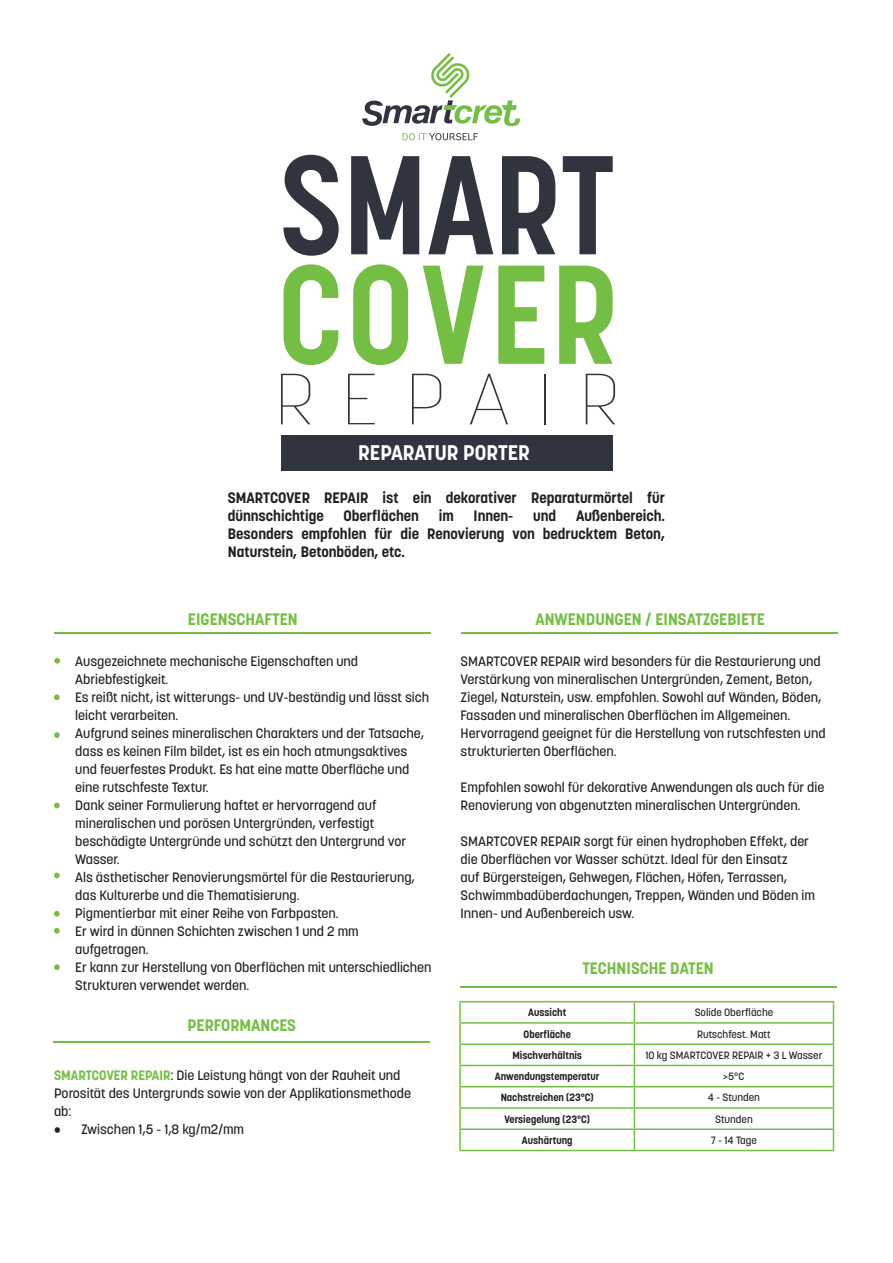
<style>
.page{position:relative;width:893px;height:1263px;background:#fff}
.page>*{position:absolute;margin:0;border:0;box-sizing:border-box;transform-origin:0 0}
.t1{font:700 21px "Korolev";color:#fff}
.t2{font:700 16.5px "Korolev";color:#74bf43}
.t3{font:700 15px/18px "Korolev";color:#231f20}
.t4{font:500 13.5px/18px "Korolev";color:#231f20}
.t5{font:700 10.5px "Korolev";color:#231f20}
.t6{font:500 10.5px "Korolev";color:#231f20}
.s1{font-weight:700;color:#74bf43}
</style>
<div class="page">
<svg style="left:283px;top:155px;width:56px;height:101px"></svg>
<svg style="left:351px;top:156px;width:68px;height:98px"></svg>
<svg style="left:428px;top:156px;width:65px;height:98px"></svg>
<svg style="left:502px;top:156px;width:53px;height:98px"></svg>
<svg style="left:563px;top:156px;width:50px;height:98px"></svg>
<svg style="left:284px;top:264px;width:54px;height:101px"></svg>
<svg style="left:353px;top:264px;width:55px;height:101px"></svg>
<svg style="left:423px;top:266px;width:61px;height:98px"></svg>
<svg style="left:498px;top:266px;width:46px;height:98px"></svg>
<svg style="left:559px;top:266px;width:54px;height:98px"></svg>
<svg style="left:281px;top:374px;width:29px;height:50px"></svg>
<svg style="left:348px;top:374px;width:27px;height:50px"></svg>
<svg style="left:412px;top:374px;width:29px;height:50px"></svg>
<svg style="left:470px;top:374px;width:38px;height:50px"></svg>
<hr style="left:544px;top:374px;width:2px;height:50px;background:#30343e">
<svg style="left:586px;top:374px;width:29px;height:50px"></svg>
<div style="left:281px;top:435px;width:331px;height:36px;background:#30343e"></div>
<svg style="left:402px;top:133px;width:76px;height:7px"></svg>
<svg style="left:362px;top:53px;width:158px;height:73px"></svg>
<hr style="left:55px;top:632px;width:376px;height:2px;background:#74bf43">
<svg style="left:54px;top:873px;width:6px;height:5px"></svg>
<svg style="left:54px;top:964px;width:6px;height:6px"></svg>
<hr style="left:461px;top:632px;width:376px;height:2px;background:#74bf43">
<svg style="left:54px;top:803px;width:6px;height:5px"></svg>
<svg style="left:54px;top:658px;width:6px;height:6px"></svg>
<svg style="left:54px;top:694px;width:6px;height:6px"></svg>
<svg style="left:54px;top:732px;width:6px;height:6px"></svg>
<svg style="left:54px;top:928px;width:6px;height:5px"></svg>
<svg style="left:54px;top:911px;width:6px;height:6px"></svg>
<hr style="left:53px;top:1041px;width:376px;height:2px;background:#74bf43">
<hr style="left:459px;top:1001px;width:175px;height:1px;background:#74bf43">
<hr style="left:459px;top:1002px;width:2px;height:20px;background:#74bf43">
<hr style="left:459px;top:1022px;width:175px;height:2px;background:#74bf43">
<svg style="left:459px;top:1024px;width:2px;height:19px"></svg>
<hr style="left:459px;top:1043px;width:175px;height:2px;background:#74bf43">
<hr style="left:459px;top:1045px;width:2px;height:20px;background:#74bf43">
<hr style="left:459px;top:1065px;width:175px;height:1px;background:#74bf43">
<hr style="left:459px;top:1066px;width:2px;height:20px;background:#74bf43">
<hr style="left:459px;top:1086px;width:175px;height:1px;background:#74bf43">
<hr style="left:459px;top:1087px;width:2px;height:20px;background:#74bf43">
<hr style="left:459px;top:1107px;width:175px;height:2px;background:#74bf43">
<svg style="left:459px;top:1109px;width:2px;height:19px"></svg>
<hr style="left:459px;top:1128px;width:175px;height:2px;background:#74bf43">
<hr style="left:459px;top:1130px;width:2px;height:20px;background:#74bf43">
<hr style="left:459px;top:1150px;width:175px;height:1px;background:#74bf43">
<hr style="left:634px;top:1001px;width:200px;height:1px;background:#74bf43">
<hr style="left:634px;top:1022px;width:200px;height:2px;background:#74bf43">
<hr style="left:634px;top:1043px;width:200px;height:2px;background:#74bf43">
<hr style="left:634px;top:1065px;width:200px;height:1px;background:#74bf43">
<hr style="left:634px;top:1086px;width:200px;height:1px;background:#74bf43">
<hr style="left:634px;top:1107px;width:200px;height:2px;background:#74bf43">
<hr style="left:634px;top:1128px;width:200px;height:2px;background:#74bf43">
<svg style="left:634px;top:1002px;width:1px;height:148px"></svg>
<svg style="left:833px;top:1002px;width:1px;height:148px"></svg>
<hr style="left:634px;top:1150px;width:200px;height:1px;background:#74bf43">
<hr style="left:461px;top:986px;width:376px;height:2px;background:#74bf43">
<p class="t1" style="left:358px;top:439px;width:173px">REPARATUR PORTER</p>
<p class="t3" style="left:228px;top:489px;width:439px">SMARTCOVER REPAIR ist ein dekorativer Reparaturmörtel für dünnschichtige</p>
<p class="t3" style="left:228px;top:507px;width:439px;text-align:justify;text-indent:348px">Außenbereich.<br>Besonders empfohlen für die Renovierung von bedrucktem Beton, Naturstein, Betonböden, etc.</p>
<p class="t3" style="left:344px;top:507px;width:77px">Oberflächen</p>
<p class="t3" style="left:439px;top:507px;width:16px">im</p>
<p class="t3" style="left:474px;top:507px;width:41px">Innen-</p>
<p class="t3" style="left:533px;top:507px;width:24px">und</p>
<p class="t2" style="left:188px;top:608px;width:111px">EIGENSCHAFTEN</p>
<p class="t2" style="left:535px;top:608px;width:231px">ANWENDUNGEN / EINSATZGEBIETE</p>
<p class="t4" style="left:461px;top:652px;width:367px">SMARTCOVER REPAIR wird besonders für die Restaurierung und Verstärkung von mineralischen Untergründen, Zement, Beton, Ziegel, Naturstein, usw. empfohlen. Sowohl auf Wänden, Böden, Fassaden und mineralischen Oberflächen im Allgemeinen.<br>Hervorragend geeignet für die Herstellung von rutschfesten und strukturierten Oberflächen.</p>
<p class="t4" style="left:461px;top:778px;width:365px">Empfohlen sowohl für dekorative Anwendungen als auch für die<br>Renovierung von abgenutzten mineralischen Untergründen.</p>
<p class="t4" style="left:461px;top:832px;width:356px">SMARTCOVER REPAIR sorgt für einen hydrophoben Effekt, der die Oberflächen vor Wasser schützt. Ideal für den Einsatz<br>auf Bürgersteigen, Gehwegen, Flächen, Höfen, Terrassen, Schwimmbadüberdachungen, Treppen, Wänden und Böden im Innen- und Außenbereich usw.</p>
<p class="t4" style="left:75px;top:652px;width:358px">Ausgezeichnete mechanische Eigenschaften und Abriebfestigkeit.<br>Es reißt nicht, ist witterungs- und UV-beständig und lässt sich leicht verarbeiten.<br>Aufgrund seines mineralischen Charakters und der Tatsache, dass es keinen Film bildet, ist es ein hoch atmungsaktives und feuerfestes Produkt. Es hat eine matte Oberfläche und eine rutschfeste Textur.<br>Dank seiner Formulierung haftet er hervorragend auf mineralischen und porösen Untergründen, verfestigt beschädigte Untergründe und schützt den Untergrund vor Wasser.<br>Als ästhetischer Renovierungsmörtel für die Restaurierung, das Kulturerbe und die Thematisierung.<br>Pigmentierbar mit einer Reihe von Farbpasten.<br>Er wird in dünnen Schichten zwischen 1 und 2 mm aufgetragen.<br>Er kann zur Herstellung von Oberflächen mit unterschiedlichen Strukturen verwendet werden.</p>
<p class="t2" style="left:187px;top:1015px;width:110px">PERFORMANCES</p>
<p class="t4" style="left:54px;top:1066px;width:359px"><span class="s1">SMARTCOVER REPAIR</span>: Die Leistung hängt von der Rauheit und<br>Porosität des Untergrunds sowie von der Applikationsmethode ab:</p>
<p class="t4" style="left:54px;top:1120px;width:192px">• Zwischen 1,5 - 1,8 kg/m2/mm</p>
<p class="t2" style="left:582px;top:957px;width:133px">TECHNISCHE DATEN</p>
<p class="t5" style="left:528px;top:1006px;width:40px">Aussicht</p>
<p class="t6" style="left:695px;top:1006px;width:80px">Solide Oberfläche</p>
<p class="t5" style="left:524px;top:1027px;width:49px">Oberfläche</p>
<p class="t6" style="left:697px;top:1027px;width:75px">Rutschfest. Matt</p>
<p class="t5" style="left:512px;top:1048px;width:71px">Mischverhältnis</p>
<p class="t6" style="left:645px;top:1048px;width:178px">10 kg SMARTCOVER REPAIR + 3 L Wasser</p>
<p class="t5" style="left:495px;top:1070px;width:106px">Anwendungstemperatur</p>
<p class="t6" style="left:723px;top:1070px;width:23px">&gt;5°C</p>
<p class="t5" style="left:501px;top:1091px;width:95px">Nachstreichen (23°C)</p>
<p class="t6" style="left:708px;top:1091px;width:54px">4 - Stunden</p>
<p class="t5" style="left:504px;top:1112px;width:87px">Versiegelung (23°C)</p>
<p class="t6" style="left:715px;top:1112px;width:39px">Stunden</p>
<p class="t5" style="left:522px;top:1133px;width:52px">Aushärtung</p>
<p class="t6" style="left:711px;top:1133px;width:48px">7 - 14 Tage</p>
</div>
